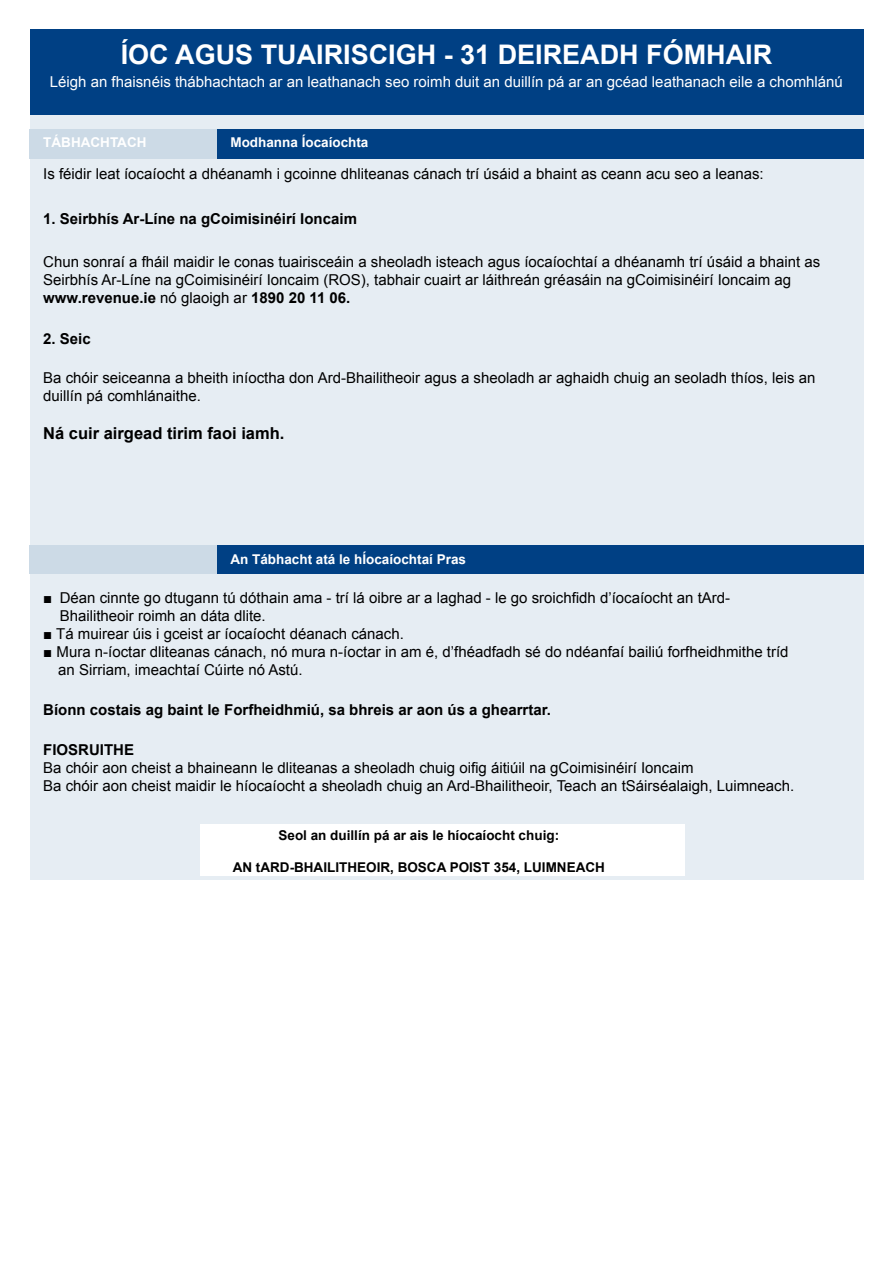
<style>
.page{position:relative;width:893px;height:1263px;background:#fff}
.page>*{position:absolute;margin:0;border:0;box-sizing:border-box;transform-origin:0 0}
.t1{font:700 27px "Arial";color:#fff}
.t2{font:700 16.5px "Arial";color:#000}
.t3{font:15px/18px "Arial";color:#000}
.t4{font:700 15px "Arial";color:#000}
.t5{font:15px "Arial";color:#fff}
.t6{font:700 13.5px "Arial";color:#000}
.t7{font:700 13.5px "Arial";color:#fff}
.s1{font-weight:700}
</style>
<div class="page">
<div style="left:30px;top:31px;width:833px;height:849px;background:#e6edf3"></div>
<div style="left:30px;top:30px;width:833px;height:85px;background:#004084"></div>
<div style="left:217px;top:129px;width:646px;height:29px;background:#004084"></div>
<div style="left:217px;top:545px;width:646px;height:29px;background:#004084"></div>
<div style="left:30px;top:129px;width:187px;height:29px;background:#ccdae6"></div>
<div style="left:30px;top:545px;width:187px;height:29px;background:#ccdae6"></div>
<div style="left:200px;top:824px;width:484px;height:52px;background:#fff"></div>
<h1 class="t1" style="left:121px;top:36px;width:653px">ÍOC AGUS TUAIRISCIGH - 31 DEIREADH FÓMHAIR</h1>
<p class="t5" style="left:50px;top:72px;width:794px">Léigh an fhaisnéis thábhachtach ar an leathanach seo roimh duit an duillín pá ar an gcéad leathanach eile a chomhlánú</p>
<p class="t7" style="left:230px;top:133px;width:140px">Modhanna Íocaíochta</p>
<p class="t3" style="left:43px;top:165px;width:722px">Is féidir leat íocaíocht a dhéanamh i gcoinne dhliteanas cánach trí úsáid a bhaint as ceann acu seo a leanas:</p>
<p class="t4" style="left:43px;top:209px;width:315px">1. Seirbhís Ar-Líne na gCoimisinéirí Ioncaim</p>
<p class="t3" style="left:43px;top:252px;width:779px">Chun sonraí a fháil maidir le conas tuairisceáin a sheoladh isteach agus íocaíochtaí a dhéanamh trí úsáid a bhaint as<br>Seirbhís Ar-Líne na gCoimisinéirí Ioncaim (ROS), tabhair cuairt ar láithreán gréasáin na gCoimisinéirí Ioncaim ag <span class="s1">www.revenue.ie</span> nó glaoigh ar <span class="s1">1890 20 11 06.</span></p>
<p class="t4" style="left:43px;top:329px;width:49px">2. Seic</p>
<p class="t3" style="left:43px;top:369px;width:774px">Ba chóir seiceanna a bheith iníoctha don Ard-Bhailitheoir agus a sheoladh ar aghaidh chuig an seoladh thíos, leis an duillín pá comhlánaithe.</p>
<p class="t2" style="left:43px;top:422px;width:243px">Ná cuir airgead tirim faoi iamh.</p>
<p class="t7" style="left:43px;top:133px;width:105px">TÁBHACHTACH</p>
<p class="t7" style="left:230px;top:550px;width:237px">An Tábhacht atá le hÍocaíochtaí Pras</p>
<p class="t3" style="left:60px;top:589px;width:672px;text-indent:-16px">■ Déan cinnte go dtugann tú dóthain ama - trí lá oibre ar a laghad - le go sroichfidh d’íocaíocht an tArd-<br>Bhailitheoir roimh an dáta dlite.</p>
<p class="t3" style="left:43px;top:625px;width:362px">■ Tá muirear úis i gceist ar íocaíocht déanach cánach.</p>
<p class="t3" style="left:58px;top:643px;width:732px;text-indent:-15px">■ Mura n-íoctar dliteanas cánach, nó mura n-íoctar in am é, d’fhéadfadh sé do ndéanfaí bailiú forfheidhmithe tríd an Sirriam, imeachtaí Cúirte nó Astú.</p>
<p class="t4" style="left:43px;top:699px;width:509px">Bíonn costais ag baint le Forfheidhmiú, sa bhreis ar aon ús a ghearrtar.</p>
<p class="t4" style="left:43px;top:739px;width:92px">FIOSRUITHE</p>
<p class="t3" style="left:43px;top:758px;width:752px">Ba chóir aon cheist a bhaineann le dliteanas a sheoladh chuig oifig áitiúil na gCoimisinéirí Ioncaim<br>Ba chóir aon cheist maidir le híocaíocht a sheoladh chuig an Ard-Bhailitheoir, Teach an tSáirséalaigh, Luimneach.</p>
<p class="t6" style="left:279px;top:826px;width:282px">Seol an duillín pá ar ais le híocaíocht chuig:</p>
<p class="t6" style="left:233px;top:858px;width:374px">AN tARD-BHAILITHEOIR, BOSCA POIST 354, LUIMNEACH</p>
</div>
